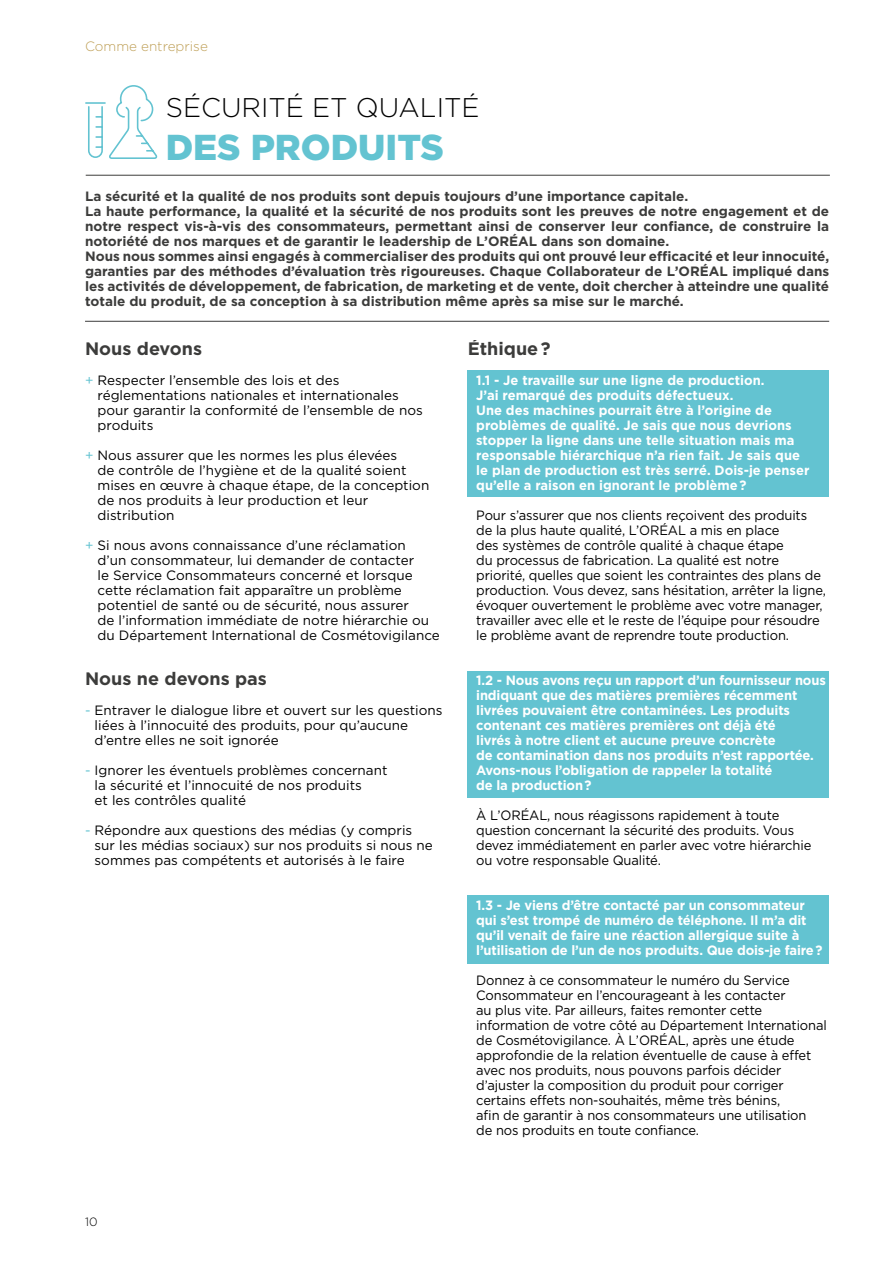
<style>
.page{position:relative;width:893px;height:1263px;background:#fff}
.page>*{position:absolute;margin:0;border:0;box-sizing:border-box;transform-origin:0 0}
.t1{font:900 36px "Gotham";color:#63c3d1}
.t2{font:300 27px "Gotham";color:#000}
.t3{font:700 18px "Gotham";color:#3c3c3b}
.t4{font:13.5px/15px "Gotham";letter-spacing:-.01em;color:#000;scale:.96 1}
.t5{font:13.5px/15px "Gotham";letter-spacing:-.01em;color:#000}
.t6{font:700 13.5px/15px "Gotham";letter-spacing:-.01em;color:#fff;scale:.96 1}
.t7{font:700 13.5px/15px "Gotham";color:#3c3c3b}
.t8{font:300 13.5px "Gotham";color:#be9f56}
.t9{font:300 12px "Gotham";color:#000}
.s1{color:#63c3d1}
</style>
<div class="page">
<div style="left:468px;top:370px;width:361px;height:127px;background:#63c3d1"></div>
<div style="left:468px;top:895px;width:361px;height:68px;background:#63c3d1"></div>
<div style="left:468px;top:671px;width:361px;height:127px;background:#63c3d1"></div>
<hr style="left:85px;top:321px;width:744px;height:1px;background:#3c3c3b">
<hr style="left:86px;top:175px;width:744px;height:1px;background:#3c3c3b">
<svg style="left:85px;top:85px;width:73px;height:74px"></svg>
<p class="t8" style="left:85px;top:38px;width:124px">Comme entreprise</p>
<h2 class="t2" style="left:166px;top:90px;width:315px">SÉCURITÉ ET QUALITÉ</h2>
<h1 class="t1" style="left:166px;top:122px;width:280px">DES PRODUITS</h1>
<p class="t7" style="left:85px;top:189px;width:746px">La sécurité et la qualité de nos produits sont depuis toujours d’une importance capitale.<br>La haute performance, la qualité et la sécurité de nos produits sont les preuves de notre engagement et de notre respect vis-à-vis des consommateurs, permettant ainsi de conserver leur confiance, de construire la notoriété de nos marques et de garantir le leadership de L’ORÉAL dans son domaine.<br>Nous nous sommes ainsi engagés à commercialiser des produits qui ont prouvé leur efficacité et leur innocuité, garanties par des méthodes d’évaluation très rigoureuses. Chaque Collaborateur de L’ORÉAL impliqué dans les activités de développement, de fabrication, de marketing et de vente, doit chercher à atteindre une qualité totale du produit, de sa conception à sa distribution même après sa mise sur le marché.</p>
<h3 class="t3" style="left:85px;top:337px;width:119px">Nous devons</h3>
<p class="t5" style="left:98px;top:372px;width:327px;text-indent:-12px"><span class="s1">+</span> Respecter l’ensemble des lois et des réglementations nationales et internationales pour garantir la conformité de l’ensemble de nos produits</p>
<p class="t5" style="left:98px;top:447px;width:333px;text-indent:-12px"><span class="s1">+</span> Nous assurer que les normes les plus élevées<br>de contrôle de l’hygiène et de la qualité soient mises en œuvre à chaque étape, de la conception de nos produits à leur production et leur distribution</p>
<p class="t5" style="left:98px;top:537px;width:344px;text-indent:-12px"><span class="s1">+</span> Si nous avons connaissance d’une réclamation<br>d’un consommateur, lui demander de contacter<br>le Service Consommateurs concerné et lorsque cette réclamation fait apparaître un problème potentiel de santé ou de sécurité, nous assurer<br>de l’information immédiate de notre hiérarchie ou du Département International de Cosmétovigilance</p>
<h3 class="t3" style="left:85px;top:667px;width:183px">Nous ne devons pas</h3>
<p class="t5" style="left:95px;top:702px;width:349px;text-indent:-10px"><span class="s1">-</span> Entraver le dialogue libre et ouvert sur les questions liées à l’innocuité des produits, pour qu’aucune d’entre elles ne soit ignorée</p>
<p class="t5" style="left:95px;top:762px;width:294px;text-indent:-10px"><span class="s1">-</span> Ignorer les éventuels problèmes concernant la sécurité et l’innocuité de nos produits<br>et les contrôles qualité</p>
<p class="t5" style="left:95px;top:822px;width:340px;text-indent:-10px"><span class="s1">-</span> Répondre aux questions des médias (y compris sur les médias sociaux) sur nos produits si nous ne sommes pas compétents et autorisés à le faire</p>
<h3 class="t3" style="left:468px;top:337px;width:84px">Éthique ?</h3>
<p class="t6" style="left:476px;top:373px;width:349px">1.1 - Je travaille sur une ligne de production.<br>J’ai remarqué des produits défectueux.<br>Une des machines pourrait être à l’origine de problèmes de qualité. Je sais que nous devrions stopper la ligne dans une telle situation mais ma responsable hiérarchique n’a rien fait. Je sais que le plan de production est très serré. Dois-je penser qu’elle a raison en ignorant le problème ?</p>
<p class="t4" style="left:476px;top:507px;width:366px">Pour s’assurer que nos clients reçoivent des produits de la plus haute qualité, L’ORÉAL a mis en place<br>des systèmes de contrôle qualité à chaque étape<br>du processus de fabrication. La qualité est notre priorité, quelles que soient les contraintes des plans de production. Vous devez, sans hésitation, arrêter la ligne, évoquer ouvertement le problème avec votre manager, travailler avec elle et le reste de l’équipe pour résoudre le problème avant de reprendre toute production.</p>
<p class="t6" style="left:476px;top:673px;width:366px">1.2 - Nous avons reçu un rapport d’un fournisseur nous indiquant que des matières premières récemment livrées pouvaient être contaminées. Les produits contenant ces matières premières ont déjà été<br>livrés à notre client et aucune preuve concrète<br>de contamination dans nos produits n’est rapportée.<br>Avons-nous l’obligation de rappeler la totalité<br>de la production ?</p>
<p class="t4" style="left:476px;top:807px;width:351px">À L’ORÉAL, nous réagissons rapidement à toute question concernant la sécurité des produits. Vous devez immédiatement en parler avec votre hiérarchie ou votre responsable Qualité.</p>
<p class="t6" style="left:476px;top:898px;width:362px">1.3 - Je viens d’être contacté par un consommateur qui s’est trompé de numéro de téléphone. Il m’a dit qu’il venait de faire une réaction allergique suite à l’utilisation de l’un de nos produits. Que dois-je faire ?</p>
<p class="t4" style="left:476px;top:972px;width:367px">Donnez à ce consommateur le numéro du Service Consommateur en l’encourageant à les contacter<br>au plus vite. Par ailleurs, faites remonter cette information de votre côté au Département International de Cosmétovigilance. À L’ORÉAL, après une étude approfondie de la relation éventuelle de cause à effet avec nos produits, nous pouvons parfois décider d’ajuster la composition du produit pour corriger certains effets non-souhaités, même très bénins,<br>afin de garantir à nos consommateurs une utilisation<br>de nos produits en toute confiance.</p>
<p class="t9" style="left:85px;top:1214px;width:14px">10</p>
</div>
